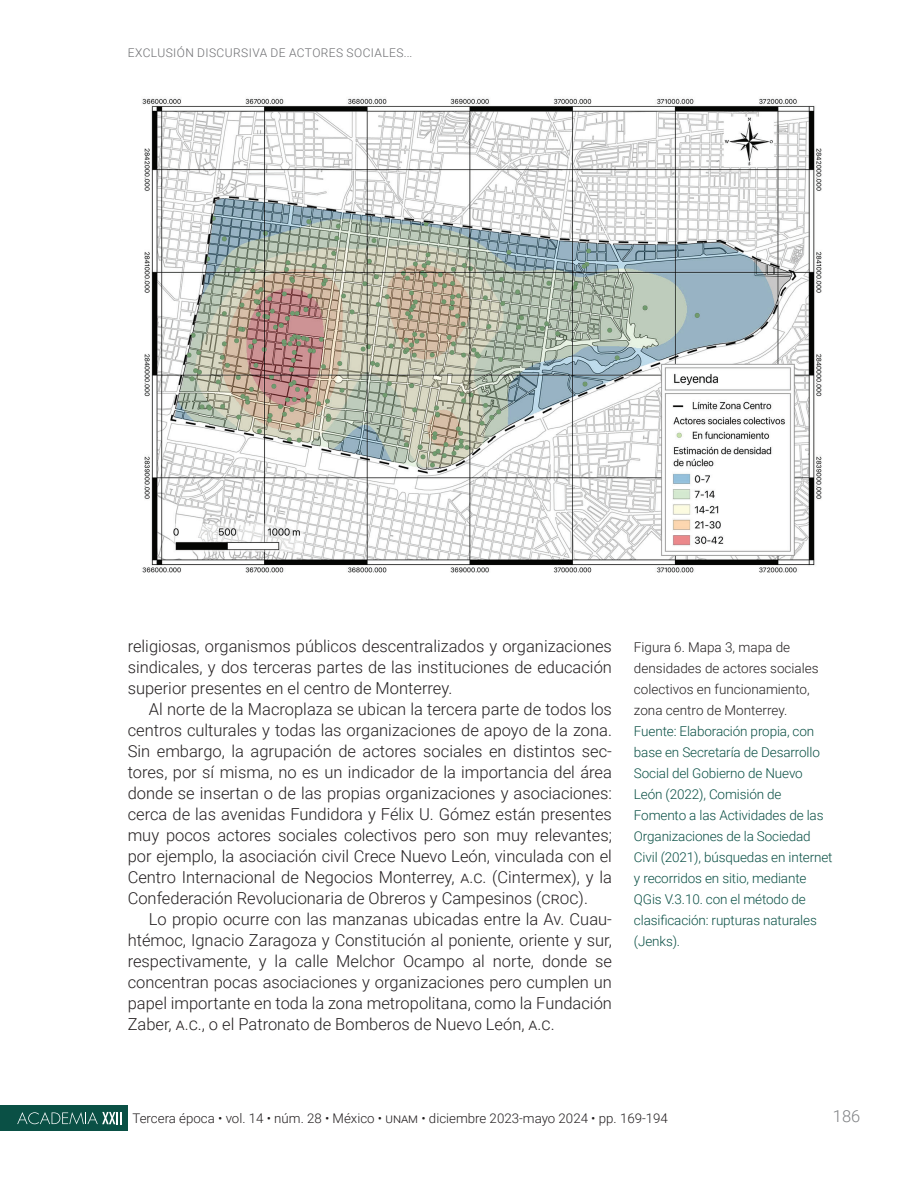
<style>
.page{position:relative;width:918px;height:1188px;background:#fff}
.page>*{position:absolute;margin:0;border:0;box-sizing:border-box;transform-origin:0 0}
.t1{font:300 16.5px/21px "Roboto";color:#231f20;text-align:justify}
.t2{font:300 16.5px "Roboto";color:#808285}
.t3{font:300 13.5px/21px "Roboto";letter-spacing:-.01em;color:#0a5045}
.t4{font:300 13.5px/21px "Roboto";color:#231f20}
.t5{font:300 13.35px "Roboto";color:#231f20}
.t6{font:300 12px "Roboto";letter-spacing:.035em;color:#6c6d70}
</style>
<div class="page">
<div style="left:0;top:1105px;width:127px;height:26px;background:#0a5045"></div>
<svg style="left:17px;top:1112px;width:105px;height:12px"></svg>
<img style="left:142px;top:98px;width:680px;height:475px">
<p class="t6" style="left:128px;top:45px;width:286px">EXCLUSIÓN DISCURSIVA DE ACTORES SOCIALES...</p>
<p class="t1" style="left:128px;top:635px;width:486px">religiosas, organismos públicos descentralizados y organizaciones sindicales, y dos terceras partes de las instituciones de educación superior presentes en el centro de Monterrey.</p>
<p class="t1" style="left:128px;top:698px;width:486px;text-indent:21px">Al norte de la Macroplaza se ubican la tercera parte de todos los centros culturales y todas las organizaciones de apoyo de la zona.<br>Sin embargo, la agrupación de actores sociales en distintos sec&shy;tores, por sí misma, no es un indicador de la importancia del área donde se insertan o de las propias organizaciones y asociaciones: cerca de las avenidas Fundidora y Félix U. Gómez están presentes muy pocos actores sociales colectivos pero son muy relevantes; por ejemplo, la asociación civil Crece Nuevo León, vinculada con el Centro Internacional de Negocios Monterrey, a.c. (Cintermex), y la Confederación Revolucionaria de Obreros y Campesinos (croc).</p>
<p class="t1" style="left:128px;top:908px;width:486px;text-indent:21px">Lo propio ocurre con las manzanas ubicadas entre la Av. Cuau&shy;htémoc, Ignacio Zaragoza y Constitución al poniente, oriente y sur, respectivamente, y la calle Melchor Ocampo al norte, donde se concentran pocas asociaciones y organizaciones pero cumplen un papel importante en toda la zona metropolitana, como la Fundación Zaber, a.c., o el Patronato de Bomberos de Nuevo León, a.c.</p>
<p class="t4" style="left:634px;top:636px;width:186px">Figura 6. Mapa 3, mapa de densidades de actores sociales colectivos en funcionamiento, zona centro de Monterrey.</p>
<p class="t3" style="left:634px;top:720px;width:200px">Fuente: Elaboración propia, con base en Secretaría de Desarrollo<br>Social del Gobierno de Nuevo<br>León (2022), Comisión de<br>Fomento a las Actividades de las<br>Organizaciones de la Sociedad<br>Civil (2021), búsquedas en internet y recorridos en sitio, mediante<br>QGis V.3.10. con el método de clasificación: rupturas naturales (Jenks).</p>
<p class="t5" style="left:132px;top:1109px;width:537px">Tercera época • vol. 14 • núm. 28 • México • unam • diciembre 2023-mayo 2024 • pp. 169-194</p>
<p class="t2" style="left:833px;top:1105px;width:29px">186</p>
</div>
